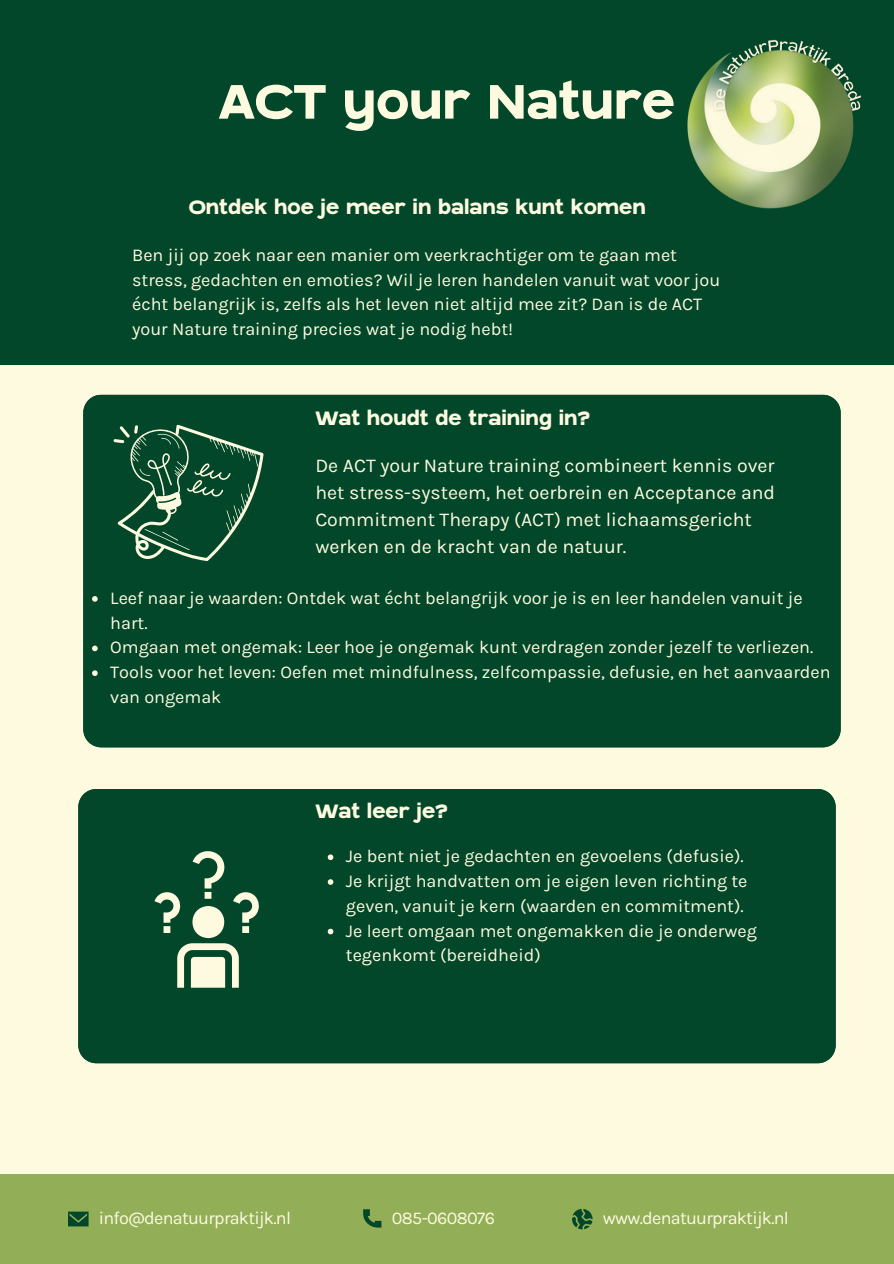
<style>
.page{position:relative;width:894px;height:1264px;background:#fff}
.page>*{position:absolute;margin:0;border:0;box-sizing:border-box;transform-origin:0 0}
.t1{font:700 60px "Blatant";color:#fefae0}
.t2{font:700 24px "Blatant";color:#fefae0}
.t3{font:19.5px/27px "Karla";color:#fefae0}
.t4{font:18px/24.8px "Karla";color:#fefae0}
.t5{font:18px "Karla";letter-spacing:-.04em;color:#fefae0}
</style>
<div class="page">
<div style="left:0;top:0;width:893px;height:1263px;background:#fefae0"></div>
<div style="left:0;top:0;width:893px;height:365px;background:#024729"></div>
<div style="left:83px;top:395px;width:757px;height:352px;background:#024729"></div>
<div style="left:78px;top:789px;width:757px;height:274px;background:#024729"></div>
<div style="left:0;top:1174px;width:893px;height:89px;background:#92ae57"></div>
<svg style="left:68px;top:1211px;width:20px;height:15px"></svg>
<svg style="left:572px;top:1208px;width:20px;height:21px"></svg>
<svg style="left:363px;top:1209px;width:18px;height:18px"></svg>
<img style="left:687px;top:39px;width:175px;height:170px">
<svg style="left:113px;top:424px;width:150px;height:137px;background:#266043"></svg>
<svg style="left:154px;top:844px;width:109px;height:143px"></svg>
<svg style="left:327px;top:854px;width:6px;height:6px"></svg>
<svg style="left:327px;top:879px;width:6px;height:5px"></svg>
<svg style="left:327px;top:928px;width:6px;height:6px"></svg>
<svg style="left:92px;top:596px;width:6px;height:5px"></svg>
<svg style="left:92px;top:645px;width:6px;height:6px"></svg>
<svg style="left:92px;top:670px;width:6px;height:6px"></svg>
<h1 class="t1" style="left:219px;top:66px;width:457px">ACT your Nature</h1>
<h2 class="t2" style="left:189px;top:193px;width:458px">Ontdek hoe je meer in balans kunt komen</h2>
<p class="t4" style="left:132px;top:242px;width:589px">Ben jij op zoek naar een manier om veerkrachtiger om te gaan met stress, gedachten en emoties? Wil je leren handelen vanuit wat voor jou écht belangrijk is, zelfs als het leven niet altijd mee zit? Dan is de ACT your Nature training precies wat je nodig hebt!</p>
<h2 class="t2" style="left:315px;top:404px;width:276px">Wat houdt de training in?</h2>
<p class="t3" style="left:315px;top:451px;width:461px">De ACT your Nature training combineert kennis over het stress-systeem, het oerbrein en Acceptance and Commitment Therapy (ACT) met lichaamsgericht werken en de kracht van de natuur.</p>
<p class="t4" style="left:110px;top:585px;width:721px">Leef naar je waarden: Ontdek wat écht belangrijk voor je is en leer handelen vanuit je hart.<br>Omgaan met ongemak: Leer hoe je ongemak kunt verdragen zonder jezelf te verliezen.<br>Tools voor het leven: Oefen met mindfulness, zelfcompassie, defusie, en het aanvaarden van ongemak</p>
<h2 class="t2" style="left:315px;top:796px;width:134px">Wat leer je?</h2>
<p class="t4" style="left:346px;top:843px;width:412px">Je bent niet je gedachten en gevoelens (defusie).<br>Je krijgt handvatten om je eigen leven richting te geven, vanuit je kern (waarden en commitment).<br>Je leert omgaan met ongemakken die je onderweg tegenkomt (bereidheid)</p>
<p class="t5" style="left:99px;top:1206px;width:194px">info@denatuurpraktijk.nl</p>
<p class="t5" style="left:392px;top:1206px;width:104px">085-0608076</p>
<p class="t5" style="left:602px;top:1206px;width:187px">www.denatuurpraktijk.nl</p>
</div>
